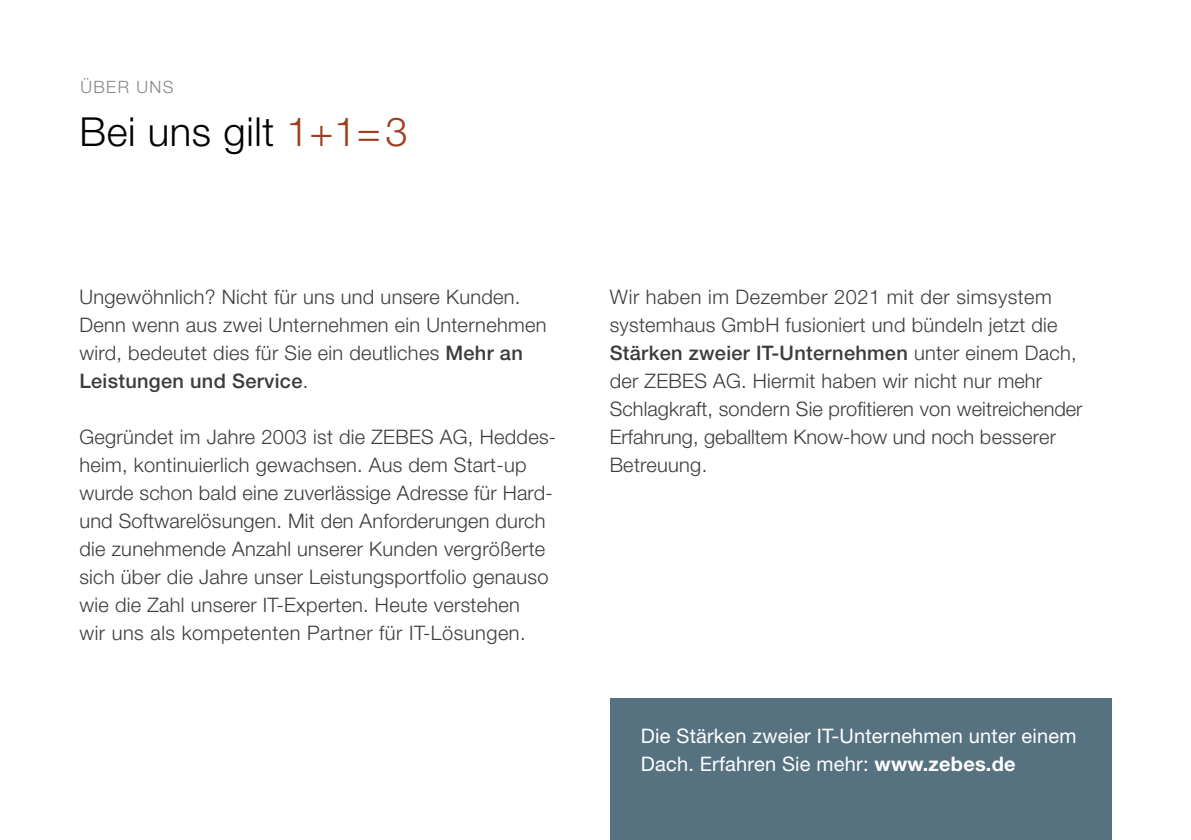
<style>
.page{position:relative;width:1191px;height:840px;background:#fff}
.page>*{position:absolute;margin:0;border:0;box-sizing:border-box;transform-origin:0 0}
.t1{font:300 40px "Helvetica Neue";letter-spacing:.015em;color:#000}
.t2{font:300 20px/28px "Helvetica Neue";letter-spacing:.015em;color:#3c3c3b}
.t3{font:20px/28px "Helvetica Neue";letter-spacing:.01em;color:#fff}
.t4{font:300 17px "Helvetica Neue";letter-spacing:.08em;color:#878787}
.s1{color:#9f3d1e}
.s2{font-weight:500}
.s3{font-weight:700}
</style>
<div class="page">
<div style="left:609px;top:697px;width:502px;height:142px;background:#567180"></div>
<p class="t4" style="left:81px;top:76px;width:94px">ÜBER UNS</p>
<h1 class="t1" style="left:79px;top:107px;width:330px">Bei uns gilt <span class="s1">1+1=3</span></h1>
<p class="t2" style="left:79px;top:282px;width:468px">Ungewöhnlich? Nicht für uns und unsere Kunden.<br>Denn wenn aus zwei Unternehmen ein Unternehmen wird, bedeutet dies für Sie ein deutliches <span class="s2">Mehr an Leistungen und Service</span>.</p>
<p class="t2" style="left:79px;top:422px;width:478px">Gegründet im Jahre 2003 ist die ZEBES AG, Heddes&shy;heim, kontinuierlich gewachsen. Aus dem Start-up wurde schon bald eine zuverlässige Adresse für Hard&shy;und Softwarelösungen. Mit den Anforderungen durch die zunehmende Anzahl unserer Kunden vergrößerte sich über die Jahre unser Leistungsportfolio genauso wie die Zahl unserer IT-Experten. Heute verstehen<br>wir uns als kompetenten Partner für IT-Lösungen.</p>
<p class="t2" style="left:609px;top:282px;width:474px">Wir haben im Dezember 2021 mit der simsystem systemhaus GmbH fusioniert und bündeln jetzt die <span class="s2">Stärken zweier IT-Unternehmen</span> unter einem Dach, der ZEBES AG. Hiermit haben wir nicht nur mehr Schlagkraft, sondern Sie profitieren von weitreichender Erfahrung, geballtem Know-how und noch besserer Betreuung.</p>
<p class="t3" style="left:641px;top:721px;width:437px">Die Stärken zweier IT-Unternehmen unter einem<br>Dach. Erfahren Sie mehr: <span class="s3">www.zebes.de</span></p>
</div>
